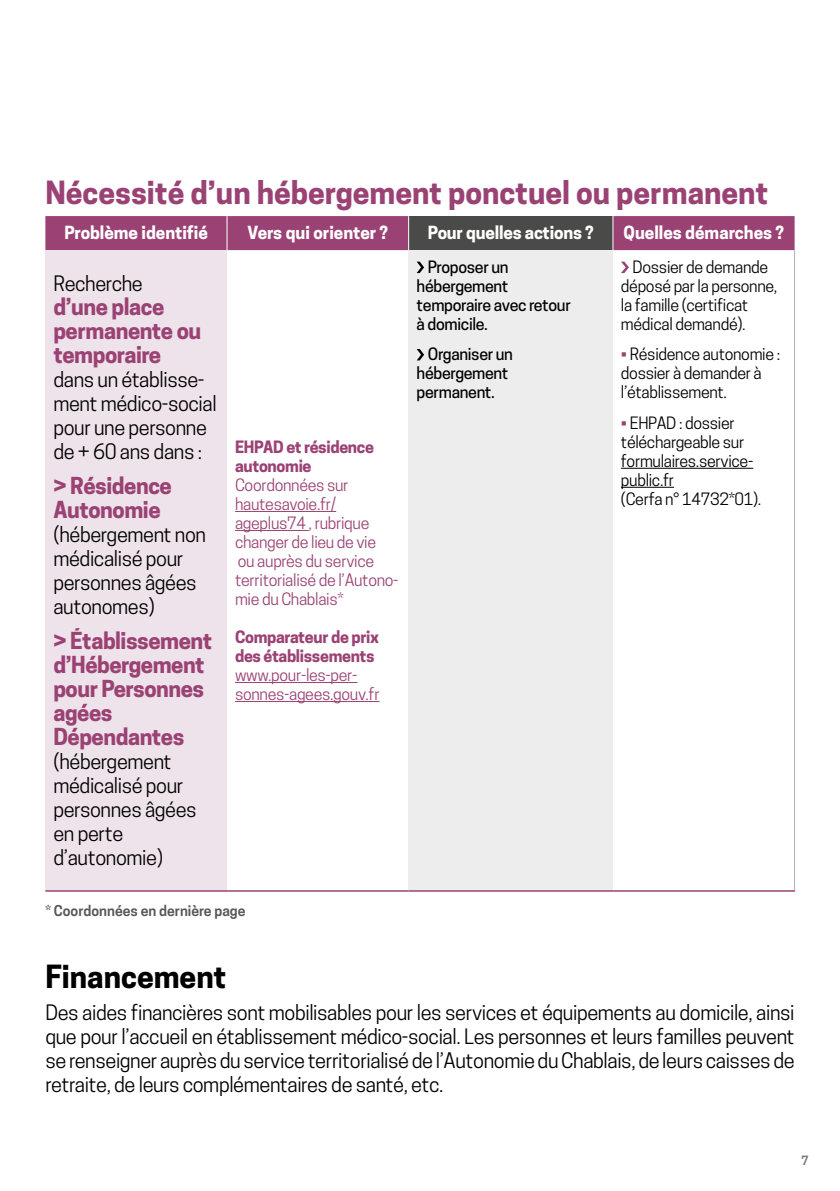
<style>
.page{position:relative;width:840px;height:1191px;background:#fff}
.page>*{position:absolute;margin:0;border:0;box-sizing:border-box;transform-origin:0 0}
.t1{font:700 30px "Cooper Hewitt";color:#9b4274}
.t2{font:700 30px "Cooper Hewitt";color:#000}
.t3{font:700 22px/24px "Cooper Hewitt";letter-spacing:-.02em;color:#9b4274}
.t4{font:20px/24px "Cooper Hewitt";letter-spacing:-.02em;color:#000}
.t5{font:700 17px "Cooper Hewitt";color:#fff}
.t6{font:16px/19px "Cooper Hewitt";letter-spacing:-.02em;color:#000}
.t7{font:16px/19px "Cooper Hewitt";letter-spacing:-.02em;color:#9b4274}
.t8{font:500 16px/19px "Cooper Hewitt";letter-spacing:-.02em;color:#000}
.t9{font:700 16px/19px "Cooper Hewitt";letter-spacing:-.02em;color:#9b4274}
.t10{font:600 14px "Cooper Hewitt";color:#575756}
.t11{font:600 12px "Cooper Hewitt";color:#7c7b7b}
.s1{color:#9b4274}
</style>
<div class="page">
<div style="left:45px;top:216px;width:749px;height:34px;background:#9b4274"></div>
<div style="left:408px;top:216px;width:204px;height:34px;background:#4a4a49"></div>
<div style="left:45px;top:250px;width:182px;height:641px;background:#eee3ea"></div>
<div style="left:408px;top:250px;width:204px;height:641px;background:#ededed"></div>
<hr style="left:226px;top:216px;width:1px;height:34px;background:#fff">
<hr style="left:408px;top:216px;width:1px;height:34px;background:#fff">
<hr style="left:612px;top:216px;width:1px;height:34px;background:#fff">
<hr style="left:793px;top:250px;width:1px;height:640px;background:#b3b2b2">
<hr style="left:45px;top:890px;width:182px;height:1px;background:#9b4274">
<hr style="left:227px;top:890px;width:181px;height:1px;background:#9b4274">
<hr style="left:408px;top:890px;width:204px;height:1px;background:#9b4274">
<hr style="left:612px;top:890px;width:182px;height:1px;background:#9b4274">
<hr style="left:235px;top:511px;width:101px;height:1px;background:#9b4274">
<hr style="left:235px;top:530px;width:73px;height:1px;background:#9b4274">
<hr style="left:235px;top:682px;width:122px;height:1px;background:#9b4274">
<hr style="left:235px;top:701px;width:144px;height:1px;background:#9b4274">
<svg style="left:416px;top:262px;width:8px;height:11px"></svg>
<svg style="left:416px;top:349px;width:8px;height:11px"></svg>
<hr style="left:620px;top:468px;width:132px;height:1px;background:#000">
<hr style="left:620px;top:487px;width:53px;height:1px;background:#000">
<svg style="left:621px;top:262px;width:7px;height:11px"></svg>
<h1 class="t1" style="left:45px;top:175px;width:724px">Nécessité d’un hébergement ponctuel ou permanent</h1>
<p class="t5" style="left:64px;top:223px;width:145px">Problème identifié</p>
<p class="t5" style="left:247px;top:223px;width:142px">Vers qui orienter ?</p>
<p class="t5" style="left:428px;top:223px;width:167px">Pour quelles actions ?</p>
<p class="t5" style="left:623px;top:223px;width:162px">Quelles démarches ?</p>
<p class="t4" style="left:53px;top:271px;width:91px">Recherche</p>
<p class="t3" style="left:53px;top:294px;width:149px">d’une place permanente ou temporaire</p>
<p class="t4" style="left:53px;top:367px;width:165px">dans un établisse&shy;ment médico-social pour une personne de + 60 ans dans :</p>
<p class="t3" style="left:53px;top:474px;width:120px">&gt; Résidence<br>Autonomie</p>
<p class="t4" style="left:53px;top:522px;width:154px">(hébergement non médicalisé pour personnes âgées autonomes)</p>
<p class="t3" style="left:53px;top:629px;width:160px">&gt; Établissement d’Hébergement pour Personnes agées<br>Dépendantes</p>
<p class="t4" style="left:53px;top:750px;width:145px">(hébergement médicalisé pour personnes âgées en perte d’autonomie)</p>
<p class="t6" style="left:620px;top:257px;width:158px;text-indent:12px">Dossier de demande déposé par la personne, la famille (certificat médical demandé).</p>
<p class="t6" style="left:620px;top:345px;width:161px"><span class="s1">•</span> Résidence autonomie : dossier à demander à l’établissement.</p>
<p class="t6" style="left:620px;top:413px;width:142px"><span class="s1">•</span> EHPAD : dossier téléchargeable sur formulaires.service&shy;public.fr<br>(Cerfa n° 14732*01).</p>
<p class="t8" style="left:416px;top:258px;width:156px;text-indent:11px">Proposer un hébergement temporaire avec retour à domicile.</p>
<p class="t8" style="left:416px;top:345px;width:98px;text-indent:11px">Organiser un hébergement permanent.</p>
<p class="t9" style="left:235px;top:437px;width:140px">EHPAD et résidence autonomie</p>
<p class="t7" style="left:235px;top:475px;width:165px">Coordonnées sur hautesavoie.fr/ ageplus74 , rubrique changer de lieu de vie<br>ou auprès du service territorialisé de l’Autono&shy;mie du Chablais*</p>
<p class="t9" style="left:235px;top:627px;width:145px">Comparateur de prix des établissements</p>
<p class="t7" style="left:235px;top:665px;width:146px">www.pour-les-per&shy;sonnes-agees.gouv.fr</p>
<p class="t10" style="left:45px;top:902px;width:201px">* Coordonnées en dernière page</p>
<h1 class="t2" style="left:45px;top:959px;width:182px">Financement</h1>
<p class="t4" style="left:45px;top:1001px;width:750px;text-align:justify">Des aides financières sont mobilisables pour les services et équipements au domicile, ainsi que pour l’accueil en établissement médico-social. Les personnes et leurs familles peuvent se renseigner auprès du service territorialisé de l’Autonomie du Chablais, de leurs caisses de retraite, de leurs complémentaires de santé, etc.</p>
<p class="t11" style="left:801px;top:1153px;width:9px">7</p>
</div>
